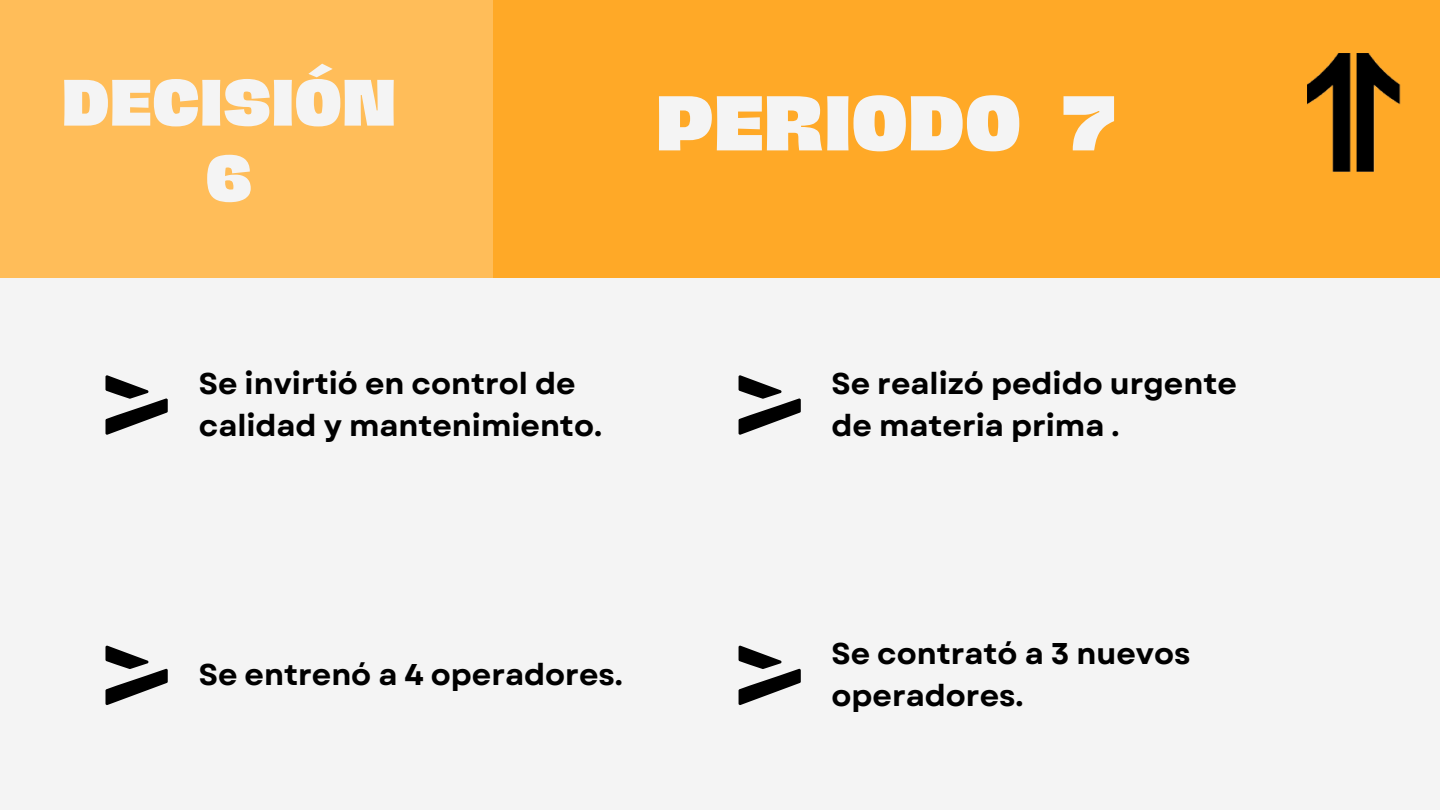
<style>
.page{position:relative;width:1440px;height:810px;background:#f4f4f4}
.page>*{position:absolute;margin:0;border:0;box-sizing:border-box;transform-origin:0 0}
.t1{font:800 71px "Hagrid Text";color:#f4f4f4}
.t2{font:800 60px "Hagrid Text";color:#f4f4f4}
.t3{font:700 30px/42px "Garet";color:#000}
</style>
<div class="page">
<div style="left:0;top:0;width:493px;height:277px;background:#ffbd59"></div>
<div style="left:493px;top:0;width:947px;height:277px;background:#ffa927"></div>
<svg style="left:106px;top:375px;width:62px;height:60px"></svg>
<svg style="left:106px;top:645px;width:62px;height:60px"></svg>
<img style="left:1308px;top:54px;width:93px;height:117px">
<svg style="left:739px;top:375px;width:62px;height:60px"></svg>
<svg style="left:739px;top:645px;width:62px;height:60px"></svg>
<h2 class="t2" style="left:62px;top:72px;width:336px">DECISIÓN</h2>
<p class="t2" style="left:206px;top:148px;width:48px">6</p>
<h1 class="t1" style="left:656px;top:87px;width:367px">PERIODO</h1>
<p class="t1" style="left:1062px;top:87px;width:56px">7</p>
<p class="t3" style="left:199px;top:362px;width:405px">Se invirtió en control de calidad y mantenimiento.</p>
<p class="t3" style="left:832px;top:362px;width:407px">Se realizó pedido urgente de materia prima .</p>
<p class="t3" style="left:199px;top:654px;width:426px">Se entrenó a 4 operadores.</p>
<p class="t3" style="left:832px;top:633px;width:360px">Se contrató a 3 nuevos operadores.</p>
</div>
